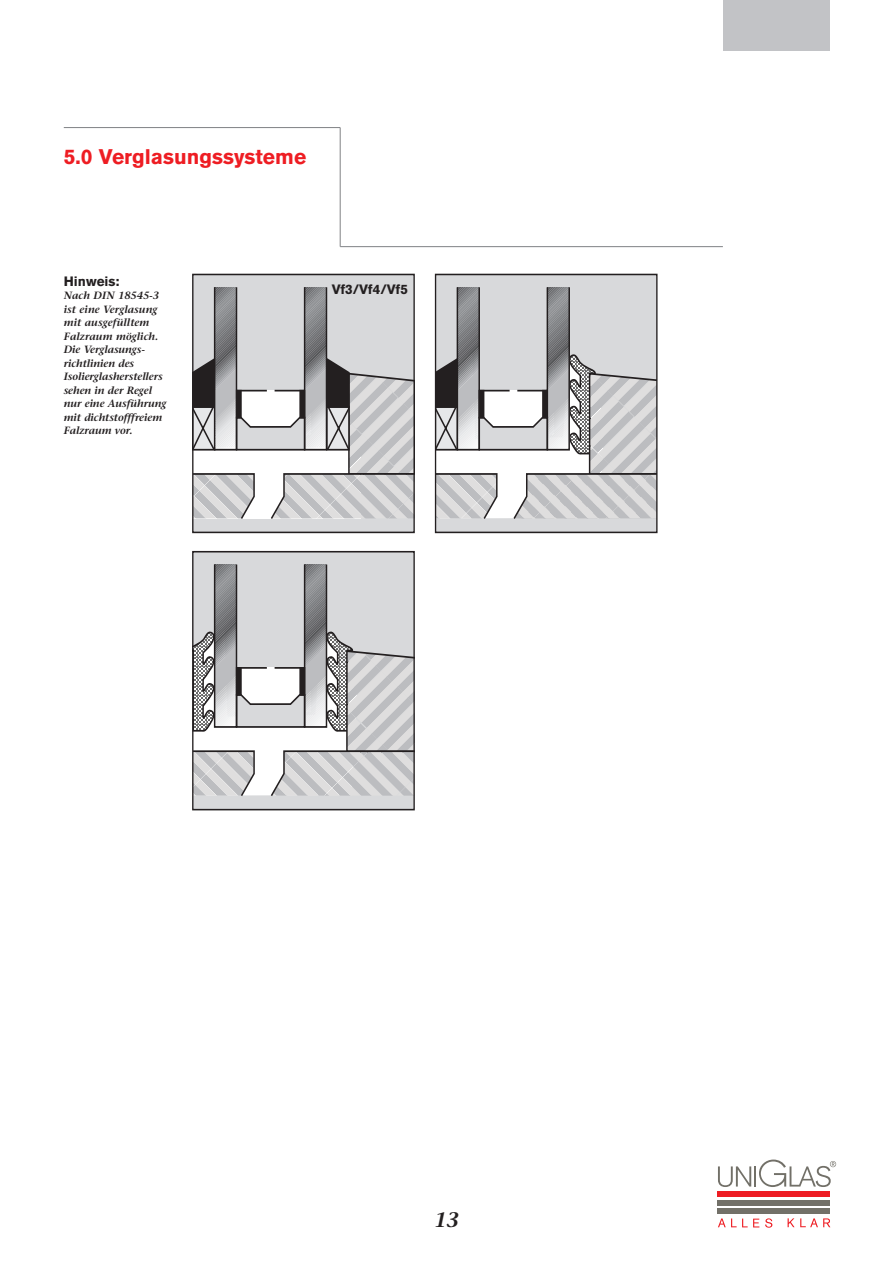
<style>
.page{position:relative;width:893px;height:1263px;background:#fff}
.page>*{position:absolute;margin:0;border:0;box-sizing:border-box;transform-origin:0 0}
.t1{font:700 21px "Akzidenz Grotesk BE";color:#ee1d23}
.t2{font:italic 600 21px "Stone Serif";color:#231f20}
.t3{font:700 13.5px "Akzidenz Grotesk BE";color:#231f20}
.t4{font:italic 600 10.5px/13.5px "Stone Serif";letter-spacing:-.01em;color:#231f20}
</style>
<div class="page">
<div style="left:723px;top:0;width:106px;height:51px;background:#c2c3c6"></div>
<div style="left:718px;top:1191px;width:112px;height:5px;background:#ee1d23"></div>
<div style="left:718px;top:1200px;width:112px;height:5px;background:#727068"></div>
<div style="left:718px;top:1208px;width:112px;height:6px;background:#727068"></div>
<svg style="left:718px;top:1218px;width:41px;height:9px"></svg>
<svg style="left:765px;top:1218px;width:7px;height:10px"></svg>
<svg style="left:788px;top:1218px;width:6px;height:9px"></svg>
<svg style="left:800px;top:1218px;width:30px;height:9px"></svg>
<svg style="left:718px;top:1166px;width:33px;height:21px"></svg>
<hr style="left:754px;top:1166px;width:2px;height:20px;background:#727068">
<svg style="left:759px;top:1159px;width:77px;height:28px"></svg>
<hr style="left:340px;top:128px;width:1px;height:119px;background:#808285">
<hr style="left:340px;top:246px;width:383px;height:1px;background:#808285">
<hr style="left:64px;top:127px;width:276px;height:1px;background:#808285">
<div style="left:193px;top:552px;width:221px;height:258px;background:#d8d9db"></div>
<svg style="left:194px;top:564px;width:219px;height:232px"></svg>
<div style="left:192px;top:551px;width:223px;height:259px;border:1px solid #231f20"></div>
<div style="left:193px;top:274px;width:221px;height:258px;background:#d8d9db"></div>
<svg style="left:194px;top:287px;width:219px;height:232px"></svg>
<div style="left:192px;top:274px;width:223px;height:259px;border:1px solid #231f20"></div>
<div style="left:436px;top:274px;width:221px;height:258px;background:#d8d9db"></div>
<svg style="left:437px;top:287px;width:219px;height:232px"></svg>
<div style="left:435px;top:274px;width:223px;height:259px;border:1px solid #231f20"></div>
<h1 class="t1" style="left:64px;top:148px;width:244px">5.0 Verglasungssysteme</h1>
<p class="t3" style="left:64px;top:276px;width:57px">Hinweis:</p>
<p class="t4" style="left:64px;top:290px;width:104px">Nach DIN 18545-3 ist eine Verglasung mit ausgefülltem<br>Falzraum möglich.<br>Die Verglasungs&shy;richtlinien des<br>Isolierglasherstellers sehen in der Regel nur eine Ausführung mit dichtstofffreiem<br>Falzraum vor.</p>
<p class="t3" style="left:332px;top:284px;width:78px">Vf3/Vf4/Vf5</p>
<h1 class="t2" style="left:434px;top:1212px;width:26px">13</h1>
</div>
